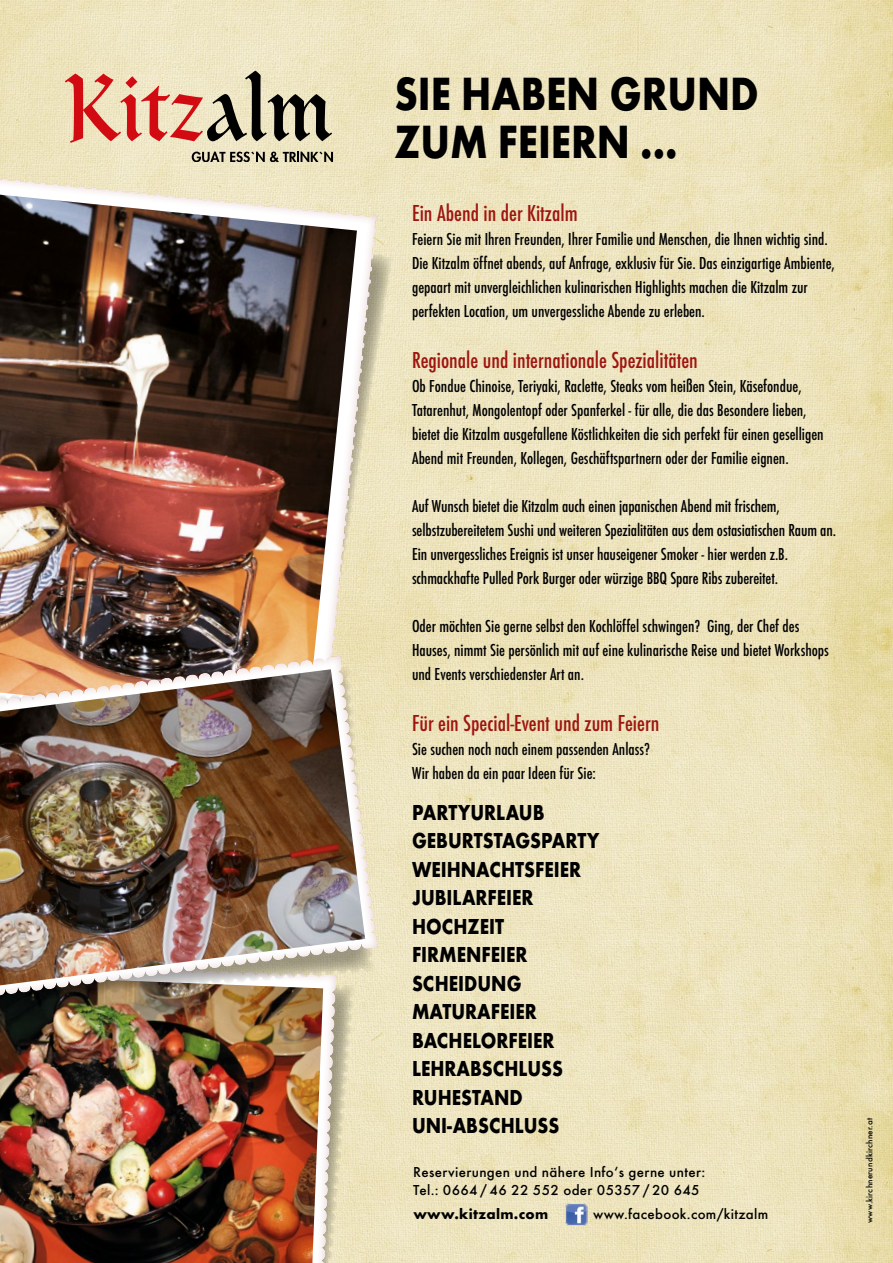
<style>
.page{position:relative;width:893px;height:1263px;background:#fff}
.page>*{position:absolute;margin:0;border:0;box-sizing:border-box;transform-origin:0 0}
.t1{font:700 48.45px/48px "Futura T";color:#000;scale:.85 1}
.t2{font:24px "Futura T Med Con";color:#9e1510}
.t3{font:700 22.5px/28.5px "Futura T";color:#000;scale:.85 1}
.t4{font:18px/24px "Futura T Med Con";color:#000}
.t5{font:500 15px/18px "Futura T";letter-spacing:.02em;color:#000}
.t6{font:700 15px "Futura T";letter-spacing:.02em;color:#000}
.t7{font:500 9px "Futura T";letter-spacing:.02em;color:#000}
</style>
<div class="page">
<img style="left:0;top:0;width:893px;height:635px">
<img style="left:395px;top:635px;width:498px;height:628px">
<svg style="left:65px;top:71px;width:267px;height:72px;background:#c9a58e"></svg>
<svg style="left:192px;top:152px;width:141px;height:10px"></svg>
<img style="left:565px;top:1203px;width:23px;height:22px">
<img style="left:0;top:173px;width:395px;height:1090px">
<img style="left:0;top:642px;width:391px;height:369px">
<img style="left:0;top:669px;width:365px;height:316px">
<h1 class="t1" style="left:394px;top:70px;width:425px">SIE HABEN GRUND<br>ZUM FEIERN ...</h1>
<h2 class="t2" style="left:412px;top:200px;width:167px">Ein Abend in der Kitzalm</h2>
<p class="t4" style="left:412px;top:228px;width:424px">Feiern Sie mit Ihren Freunden, Ihrer Familie und Menschen, die Ihnen wichtig sind.<br>Die Kitzalm öffnet abends, auf Anfrage, exklusiv für Sie. Das einzigartige Ambiente, gepaart mit unvergleichlichen kulinarischen Highlights machen die Kitzalm zur perfekten Location, um unvergessliche Abende zu erleben.</p>
<h2 class="t2" style="left:412px;top:347px;width:287px">Regionale und internationale Spezialitäten</h2>
<p class="t4" style="left:412px;top:375px;width:413px">Ob Fondue Chinoise, Teriyaki, Raclette, Steaks vom heißen Stein, Käsefondue, Tatarenhut, Mongolentopf oder Spanferkel - für alle, die das Besondere lieben, bietet die Kitzalm ausgefallene Köstlichkeiten die sich perfekt für einen geselligen Abend mit Freunden, Kollegen, Geschäftspartnern oder der Familie eignen.</p>
<p class="t4" style="left:412px;top:495px;width:426px">Auf Wunsch bietet die Kitzalm auch einen japanischen Abend mit frischem, selbstzubereitetem Sushi und weiteren Spezialitäten aus dem ostasiatischen Raum an.<br>Ein unvergessliches Ereignis ist unser hauseigener Smoker - hier werden z.B. schmackhafte Pulled Pork Burger oder würzige BBQ Spare Ribs zubereitet.</p>
<p class="t4" style="left:412px;top:614px;width:418px">Oder möchten Sie gerne selbst den Kochlöffel schwingen? Ging, der Chef des<br>Hauses, nimmt Sie persönlich mit auf eine kulinarische Reise und bietet Workshops und Events verschiedenster Art an.</p>
<h2 class="t2" style="left:412px;top:710px;width:249px">Für ein Special-Event und zum Feiern</h2>
<p class="t4" style="left:412px;top:738px;width:240px">Sie suchen noch nach einem passenden Anlass?<br>Wir haben da ein paar Ideen für Sie:</p>
<p class="t3" style="left:412px;top:798px;width:222px">PARTYURLAUB<br>GEBURTSTAGSPARTY<br>WEIHNACHTSFEIER<br>JUBILARFEIER<br>HOCHZEIT<br>FIRMENFEIER<br>SCHEIDUNG<br>MATURAFEIER<br>BACHELORFEIER<br>LEHRABSCHLUSS<br>RUHESTAND<br>UNI-ABSCHLUSS</p>
<p class="t5" style="left:413px;top:1163px;width:293px">Reservierungen und nähere Info‘s gerne unter:<br>Tel.: 0664 / 46 22 552 oder 05357 / 20 645</p>
<p class="t6" style="left:413px;top:1205px;width:136px">WWW.KITZALM.COM</p>
<p class="t5" style="left:593px;top:1205px;width:176px">www.facebook.com/kitzalm</p>
<p class="t7" style="left:864px;top:1223px;width:107px;rotate:-90deg">www.kirchnerundkirchner.at</p>
</div>
